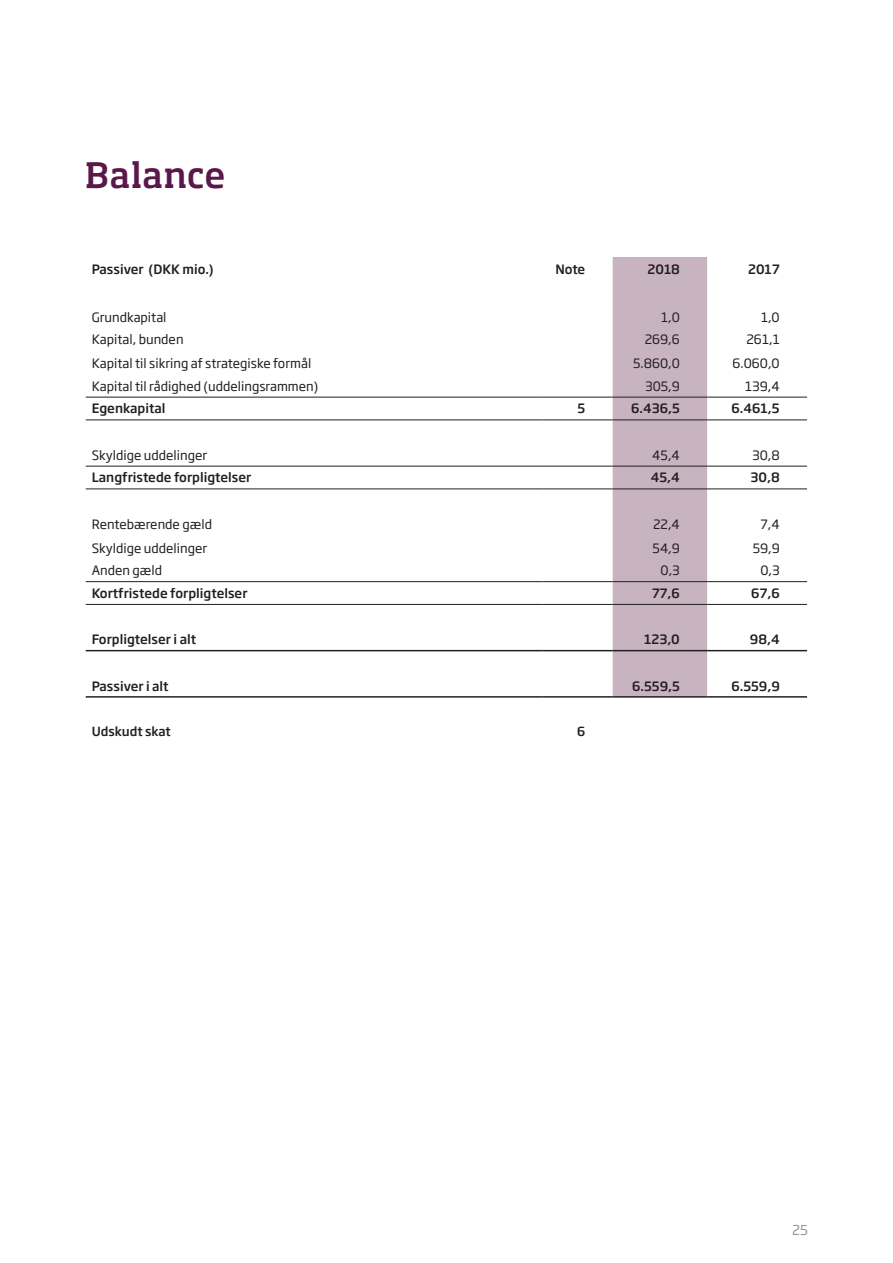
<style>
.page{position:relative;width:893px;height:1263px;background:#fff}
.page>*{position:absolute;margin:0;border:0;box-sizing:border-box;transform-origin:0 0}
.t1{font:500 34.5px "Soho Pro";letter-spacing:.01em;color:#59174a}
.t2{font:13.5px "Soho Gothic Pro";color:#9a978d}
.t3{font:12.75px "Soho Gothic Pro";color:#231f20}
.t4{font:500 12.75px "Soho Gothic Pro";color:#231f20}
.t5{font:500 12.45px "Soho Gothic Pro";color:#231f20}
</style>
<div class="page">
<svg style="left:86px;top:257px;width:721px;height:439px"></svg>
<div style="left:613px;top:257px;width:94px;height:439px;background:#c8b4c1"></div>
<hr style="left:86px;top:696px;width:456px;height:2px;background:#231f20">
<hr style="left:542px;top:696px;width:71px;height:2px;background:#231f20">
<hr style="left:613px;top:696px;width:94px;height:2px;background:#231f20">
<hr style="left:707px;top:696px;width:100px;height:2px;background:#231f20">
<hr style="left:86px;top:397px;width:456px;height:1px;background:#231f20">
<hr style="left:542px;top:397px;width:71px;height:1px;background:#231f20">
<hr style="left:613px;top:397px;width:94px;height:1px;background:#231f20">
<hr style="left:707px;top:397px;width:100px;height:1px;background:#231f20">
<hr style="left:86px;top:466px;width:456px;height:1px;background:#231f20">
<hr style="left:542px;top:466px;width:71px;height:1px;background:#231f20">
<hr style="left:613px;top:466px;width:94px;height:1px;background:#231f20">
<hr style="left:707px;top:466px;width:100px;height:1px;background:#231f20">
<hr style="left:86px;top:581px;width:456px;height:1px;background:#231f20">
<hr style="left:542px;top:581px;width:71px;height:1px;background:#231f20">
<hr style="left:613px;top:581px;width:94px;height:1px;background:#231f20">
<hr style="left:707px;top:581px;width:100px;height:1px;background:#231f20">
<hr style="left:86px;top:650px;width:456px;height:1px;background:#231f20">
<hr style="left:542px;top:650px;width:71px;height:1px;background:#231f20">
<hr style="left:613px;top:650px;width:94px;height:1px;background:#231f20">
<hr style="left:707px;top:650px;width:100px;height:1px;background:#231f20">
<hr style="left:86px;top:604px;width:456px;height:1px;background:#231f20">
<hr style="left:542px;top:604px;width:71px;height:1px;background:#231f20">
<hr style="left:613px;top:604px;width:94px;height:1px;background:#231f20">
<hr style="left:707px;top:604px;width:100px;height:1px;background:#231f20">
<hr style="left:86px;top:419px;width:456px;height:1px;background:#231f20">
<hr style="left:542px;top:419px;width:71px;height:1px;background:#231f20">
<hr style="left:613px;top:419px;width:94px;height:1px;background:#231f20">
<hr style="left:707px;top:419px;width:100px;height:1px;background:#231f20">
<hr style="left:86px;top:488px;width:456px;height:1px;background:#231f20">
<hr style="left:542px;top:488px;width:71px;height:1px;background:#231f20">
<hr style="left:613px;top:488px;width:94px;height:1px;background:#231f20">
<hr style="left:707px;top:488px;width:100px;height:1px;background:#231f20">
<h1 class="t1" style="left:85px;top:151px;width:142px">Balance</h1>
<p class="t4" style="left:92px;top:259px;width:124px">Passiver (DKK mio.)</p>
<p class="t4" style="left:555px;top:259px;width:31px">Note</p>
<p class="t4" style="left:647px;top:259px;width:34px">2018</p>
<p class="t4" style="left:748px;top:259px;width:33px">2017</p>
<p class="t3" style="left:92px;top:307px;width:76px">Grundkapital</p>
<p class="t3" style="left:661px;top:307px;width:20px">1,0</p>
<p class="t3" style="left:761px;top:307px;width:20px">1,0</p>
<p class="t3" style="left:92px;top:330px;width:93px">Kapital, bunden</p>
<p class="t3" style="left:645px;top:330px;width:37px">269,6</p>
<p class="t3" style="left:746px;top:330px;width:35px">261,1</p>
<p class="t3" style="left:92px;top:354px;width:221px">Kapital til sikring af strategiske formål</p>
<p class="t3" style="left:633px;top:354px;width:48px">5.860,0</p>
<p class="t3" style="left:732px;top:354px;width:49px">6.060,0</p>
<p class="t3" style="left:92px;top:376px;width:228px">Kapital til rådighed (uddelingsrammen)</p>
<p class="t3" style="left:645px;top:376px;width:36px">305,9</p>
<p class="t3" style="left:745px;top:376px;width:36px">139,4</p>
<p class="t4" style="left:92px;top:399px;width:75px">Egenkapital</p>
<p class="t4" style="left:578px;top:399px;width:9px">5</p>
<p class="t4" style="left:631px;top:399px;width:50px">6.436,5</p>
<p class="t4" style="left:731px;top:399px;width:50px">6.461,5</p>
<p class="t3" style="left:92px;top:445px;width:117px">Skyldige uddelinger</p>
<p class="t3" style="left:652px;top:445px;width:29px">45,4</p>
<p class="t3" style="left:752px;top:445px;width:29px">30,8</p>
<p class="t4" style="left:92px;top:468px;width:161px">Langfristede forpligtelser</p>
<p class="t4" style="left:651px;top:468px;width:31px">45,4</p>
<p class="t4" style="left:750px;top:468px;width:31px">30,8</p>
<p class="t3" style="left:92px;top:514px;width:122px">Rentebærende gæld</p>
<p class="t3" style="left:653px;top:514px;width:28px">22,4</p>
<p class="t3" style="left:761px;top:514px;width:21px">7,4</p>
<p class="t3" style="left:92px;top:538px;width:117px">Skyldige uddelinger</p>
<p class="t3" style="left:652px;top:538px;width:29px">54,9</p>
<p class="t3" style="left:753px;top:538px;width:29px">59,9</p>
<p class="t3" style="left:92px;top:561px;width:72px">Anden gæld</p>
<p class="t3" style="left:661px;top:561px;width:21px">0,3</p>
<p class="t3" style="left:760px;top:561px;width:21px">0,3</p>
<p class="t4" style="left:92px;top:583px;width:157px">Kortfristede forpligtelser</p>
<p class="t4" style="left:652px;top:583px;width:29px">77,6</p>
<p class="t4" style="left:751px;top:583px;width:30px">67,6</p>
<p class="t4" style="left:92px;top:630px;width:106px">Forpligtelser i alt</p>
<p class="t4" style="left:644px;top:630px;width:37px">123,0</p>
<p class="t4" style="left:750px;top:630px;width:31px">98,4</p>
<p class="t4" style="left:92px;top:676px;width:78px">Passiver i alt</p>
<p class="t4" style="left:632px;top:676px;width:49px">6.559,5</p>
<p class="t4" style="left:731px;top:676px;width:50px">6.559,9</p>
<p class="t5" style="left:92px;top:721px;width:80px">Udskudt skat</p>
<p class="t5" style="left:577px;top:721px;width:10px">6</p>
<p class="t2" style="left:792px;top:1220px;width:17px">25</p>
</div>
